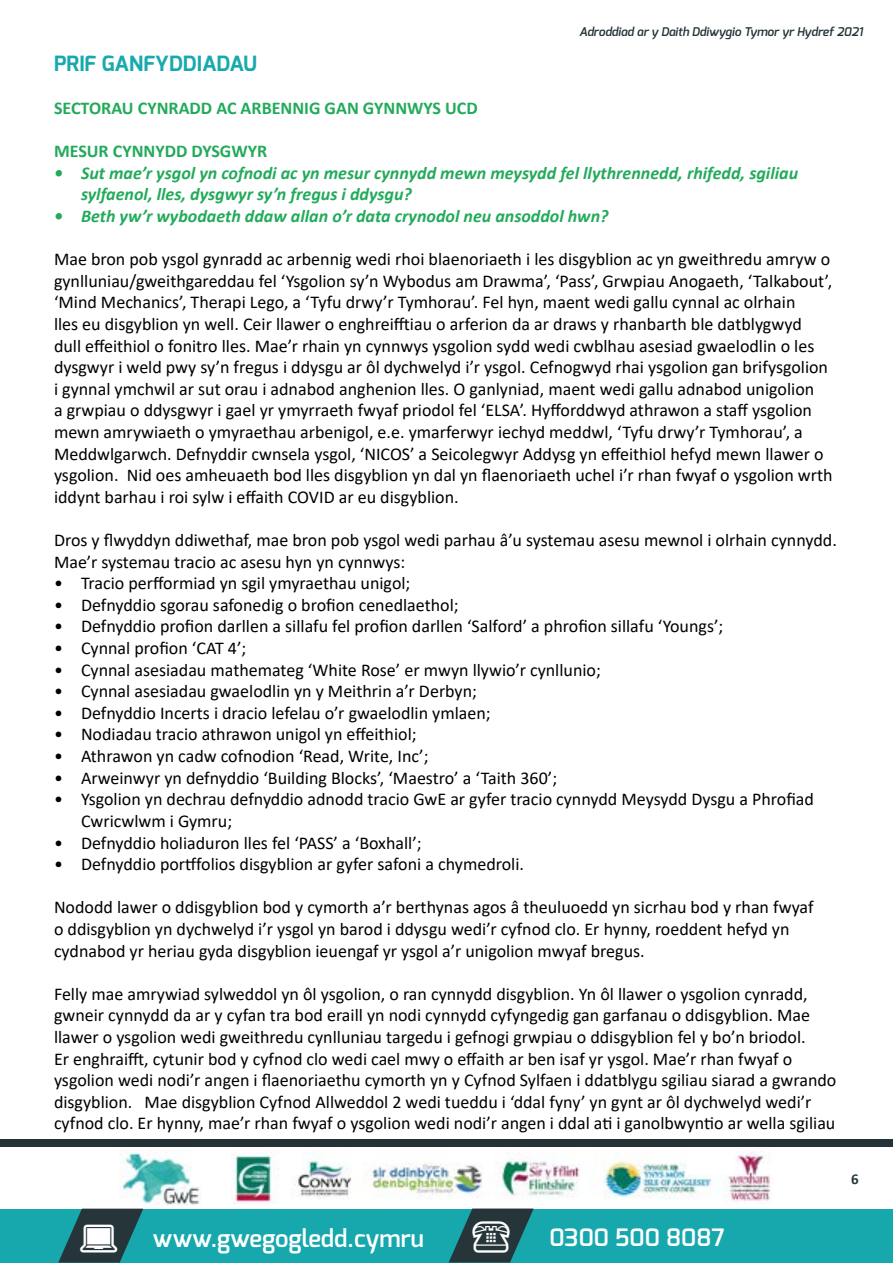
<style>
.page{position:relative;width:893px;height:1263px;background:#fff}
.page>*{position:absolute;margin:0;border:0;box-sizing:border-box;transform-origin:0 0}
.t1{font:600 24px "Exo";color:#fff}
.t2{font:700 21px "Exo";color:#18a9ae}
.t3{font:18px/21.6px "Calibri";color:#000}
.t4{font:italic 700 18px/21.6px "Calibri";color:#23aa5b}
.t5{font:700 18px "Calibri";color:#23aa5b}
.t6{font:700 15px "Calibri";color:#27363b}
.t7{font:italic 600 12px "Exo";color:#253338}
</style>
<div class="page">
<div style="left:0;top:1209px;width:893px;height:54px;background:#16a8ad"></div>
<svg style="left:449px;top:1208px;width:85px;height:54px"></svg>
<div style="left:0;top:1139px;width:893px;height:8px;background:#253338"></div>
<img style="left:231px;top:1152px;width:540px;height:52px">
<img style="left:120px;top:1151px;width:80px;height:54px">
<svg style="left:58px;top:1208px;width:85px;height:54px"></svg>
<p class="t7" style="left:579px;top:24px;width:285px">Adroddiad ar y Daith Ddiwygio Tymor yr Hydref 2021</p>
<p class="t2" style="left:54px;top:50px;width:205px">PRIF GANFYDDIADAU</p>
<p class="t5" style="left:54px;top:95px;width:425px">SECTORAU CYNRADD AC ARBENNIG GAN GYNNWYS UCD</p>
<p class="t5" style="left:54px;top:138px;width:215px">MESUR CYNNYDD DYSGWYR</p>
<p class="t4" style="left:81px;top:161px;width:719px;text-indent:-27px">• Sut mae’r ysgol yn cofnodi ac yn mesur cynnydd mewn meysydd fel llythrennedd, rhifedd, sgiliau sylfaenol, lles, dysgwyr sy’n fregus i ddysgu?</p>
<p class="t4" style="left:54px;top:205px;width:556px">• Beth yw’r wybodaeth ddaw allan o’r data crynodol neu ansoddol hwn?</p>
<p class="t3" style="left:54px;top:248px;width:780px">Mae bron pob ysgol gynradd ac arbennig wedi rhoi blaenoriaeth i les disgyblion ac yn gweithredu amryw o gynlluniau/gweithgareddau fel ‘Ysgolion sy’n Wybodus am Drawma’, ‘Pass’, Grwpiau Anogaeth, ‘Talkabout’, ‘Mind Mechanics’, Therapi Lego, a ‘Tyfu drwy’r Tymhorau’. Fel hyn, maent wedi gallu cynnal ac olrhain<br>lles eu disgyblion yn well. Ceir llawer o enghreifftiau o arferion da ar draws y rhanbarth ble datblygwyd dull effeithiol o fonitro lles. Mae’r rhain yn cynnwys ysgolion sydd wedi cwblhau asesiad gwaelodlin o les dysgwyr i weld pwy sy’n fregus i ddysgu ar ôl dychwelyd i’r ysgol. Cefnogwyd rhai ysgolion gan brifysgolion i gynnal ymchwil ar sut orau i adnabod anghenion lles. O ganlyniad, maent wedi gallu adnabod unigolion<br>a grwpiau o ddysgwyr i gael yr ymyrraeth fwyaf priodol fel ‘ELSA’. Hyfforddwyd athrawon a staff ysgolion mewn amrywiaeth o ymyraethau arbenigol, e.e. ymarferwyr iechyd meddwl, ‘Tyfu drwy’r Tymhorau’, a Meddwlgarwch. Defnyddir cwnsela ysgol, ‘NICOS’ a Seicolegwyr Addysg yn effeithiol hefyd mewn llawer o ysgolion. Nid oes amheuaeth bod lles disgyblion yn dal yn flaenoriaeth uchel i’r rhan fwyaf o ysgolion wrth iddynt barhau i roi sylw i effaith COVID ar eu disgyblion.</p>
<p class="t3" style="left:54px;top:529px;width:784px">Dros y flwyddyn ddiwethaf, mae bron pob ysgol wedi parhau â’u systemau asesu mewnol i olrhain cynnydd.<br>Mae’r systemau tracio ac asesu hyn yn cynnwys:</p>
<p class="t3" style="left:54px;top:572px;width:358px">• Tracio perfformiad yn sgil ymyraethau unigol;</p>
<p class="t3" style="left:54px;top:594px;width:406px">• Defnyddio sgorau safonedig o brofion cenedlaethol;</p>
<p class="t3" style="left:54px;top:615px;width:671px">• Defnyddio profion darllen a sillafu fel profion darllen ‘Salford’ a phrofion sillafu ‘Youngs’;</p>
<p class="t3" style="left:54px;top:637px;width:194px">• Cynnal profion ‘CAT 4’;</p>
<p class="t3" style="left:54px;top:658px;width:548px">• Cynnal asesiadau mathemateg ‘White Rose’ er mwyn llywio’r cynllunio;</p>
<p class="t3" style="left:54px;top:680px;width:425px">• Cynnal asesiadau gwaelodlin yn y Meithrin a’r Derbyn;</p>
<p class="t3" style="left:54px;top:702px;width:438px">• Defnyddio Incerts i dracio lefelau o’r gwaelodlin ymlaen;</p>
<p class="t3" style="left:54px;top:723px;width:364px">• Nodiadau tracio athrawon unigol yn effeithiol;</p>
<p class="t3" style="left:54px;top:745px;width:376px">• Athrawon yn cadw cofnodion ‘Read, Write, Inc’;</p>
<p class="t3" style="left:54px;top:766px;width:505px">• Arweinwyr yn defnyddio ‘Building Blocks’, ‘Maestro’ a ‘Taith 360’;</p>
<p class="t3" style="left:81px;top:788px;width:734px;text-indent:-27px">• Ysgolion yn dechrau defnyddio adnodd tracio GwE ar gyfer tracio cynnydd Meysydd Dysgu a Phrofiad<br>Cwricwlwm i Gymru;</p>
<p class="t3" style="left:54px;top:831px;width:369px">• Defnyddio holiaduron lles fel ‘PASS’ a ‘Boxhall’;</p>
<p class="t3" style="left:54px;top:853px;width:472px">• Defnyddio portffolios disgyblion ar gyfer safoni a chymedroli.</p>
<p class="t3" style="left:54px;top:896px;width:761px">Nododd lawer o ddisgyblion bod y cymorth a’r berthynas agos â theuluoedd yn sicrhau bod y rhan fwyaf o ddisgyblion yn dychwelyd i’r ysgol yn barod i ddysgu wedi’r cyfnod clo. Er hynny, roeddent hefyd yn cydnabod yr heriau gyda disgyblion ieuengaf yr ysgol a’r unigolion mwyaf bregus.</p>
<p class="t3" style="left:54px;top:982px;width:784px">Felly mae amrywiad sylweddol yn ôl ysgolion, o ran cynnydd disgyblion. Yn ôl llawer o ysgolion cynradd, gwneir cynnydd da ar y cyfan tra bod eraill yn nodi cynnydd cyfyngedig gan garfanau o ddisgyblion. Mae llawer o ysgolion wedi gweithredu cynlluniau targedu i gefnogi grwpiau o ddisgyblion fel y bo’n briodol.<br>Er enghraifft, cytunir bod y cyfnod clo wedi cael mwy o effaith ar ben isaf yr ysgol. Mae’r rhan fwyaf o ysgolion wedi nodi’r angen i flaenoriaethu cymorth yn y Cyfnod Sylfaen i ddatblygu sgiliau siarad a gwrando disgyblion. Mae disgyblion Cyfnod Allweddol 2 wedi tueddu i ‘ddal fyny’ yn gynt ar ôl dychwelyd wedi’r cyfnod clo. Er hynny, mae’r rhan fwyaf o ysgolion wedi nodi’r angen i ddal ati i ganolbwyntio ar wella sgiliau</p>
<h1 class="t1" style="left:153px;top:1222px;width:273px">www.gwegogledd.cymru</h1>
<h1 class="t1" style="left:468px;top:1222px;width:258px">☎ 0300 500 8087</h1>
<p class="t6" style="left:851px;top:1168px;width:9px">6</p>
</div>
